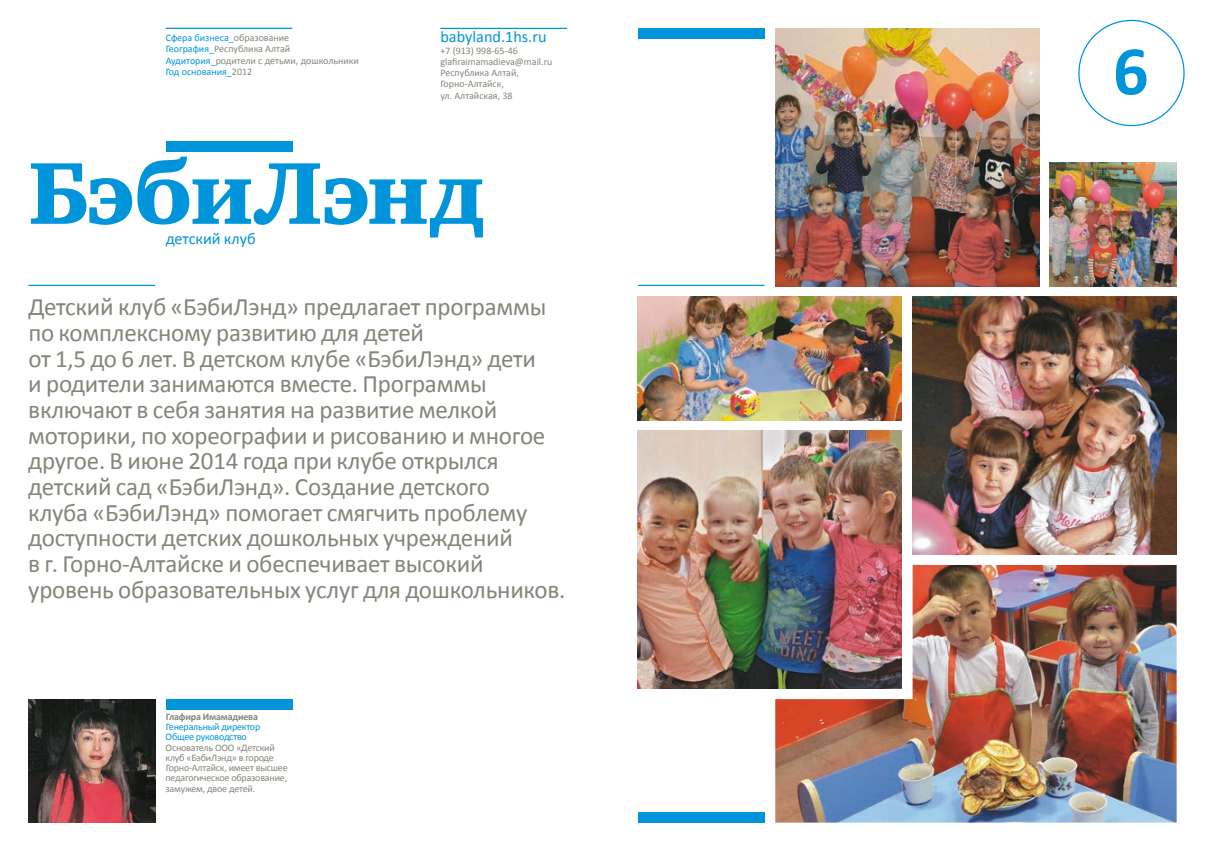
<style>
.page{position:relative;width:1205px;height:851px;background:#fff}
.page>*{position:absolute;margin:0;border:0;box-sizing:border-box;transform-origin:0 0}
.t1{font:900 90px "Charter C";letter-spacing:-.02em;color:#0094da}
.t2{font:700 70px "Calibri";color:#0094da}
.t3{font:25px/25.6px "Calibri";letter-spacing:-.01em;color:#82867a}
.t4{font:16.25px "Calibri";color:#0094da}
.t5{font:10px/11.2px "Calibri";color:#82867a}
.t6{font:10px/10.2px "Calibri";letter-spacing:-.02em;color:#82867a}
.t7{font:10px/10.2px "Calibri";letter-spacing:-.02em;color:#0094da}
.t8{font:700 10px "Calibri";letter-spacing:-.02em;color:#82867a}
.s1{color:#0094da}
</style>
<div class="page">
<div style="left:638px;top:811px;width:126px;height:11px;background:#0094da"></div>
<hr style="left:440px;top:28px;width:127px;height:1px;background:#0094da">
<hr style="left:166px;top:28px;width:126px;height:1px;background:#0094da">
<img style="left:28px;top:699px;width:127px;height:123px">
<div style="left:166px;top:141px;width:126px;height:11px;background:#0094da"></div>
<hr style="left:28px;top:285px;width:127px;height:1px;background:#0094da">
<hr style="left:638px;top:285px;width:126px;height:1px;background:#0094da">
<div style="left:166px;top:699px;width:126px;height:10px;background:#0094da"></div>
<img style="left:638px;top:296px;width:264px;height:124px">
<img style="left:775px;top:28px;width:264px;height:258px">
<img style="left:1050px;top:162px;width:126px;height:124px">
<img style="left:638px;top:431px;width:264px;height:257px">
<img style="left:775px;top:565px;width:401px;height:257px">
<img style="left:912px;top:296px;width:264px;height:258px">
<div style="left:638px;top:28px;width:126px;height:11px;background:#0094da"></div>
<p class="t5" style="left:166px;top:32px;width:195px"><span class="s1">Сфера бизнеса_</span>образование<br><span class="s1">География_</span>Республика Алтай<br><span class="s1">Аудитория_</span>родители с детьми, дошкольники<br><span class="s1">Год основания_</span>2012</p>
<p class="t4" style="left:440px;top:27px;width:108px">babyland.1hs.ru</p>
<p class="t5" style="left:440px;top:45px;width:114px">+7 (913) 998-65-46 glafiraimamadieva@mail.ru<br>Республика Алтай,<br>Горно-Алтайск,<br>ул. Алтайская, 38</p>
<h1 class="t1" style="left:28px;top:143px;width:458px">БэбиЛэнд</h1>
<p class="t4" style="left:166px;top:228px;width:92px">детский клуб</p>
<p class="t3" style="left:28px;top:294px;width:539px">Детский клуб «БэбиЛэнд» предлагает программы по комплексному развитию для детей<br>от 1,5 до 6 лет. В детском клубе «БэбиЛэнд» дети<br>и родители занимаются вместе. Программы включают в себя занятия на развитие мелкой моторики, по хореографии и рисованию и многое другое. В июне 2014 года при клубе открылся детский сад «БэбиЛэнд». Создание детского<br>клуба «БэбиЛэнд» помогает смягчить проблему доступности детских дошкольных учреждений<br>в г. Горно-Алтайске и обеспечивает высокий уровень образовательных услуг для дошкольников.</p>
<p class="t8" style="left:166px;top:709px;width:94px">Глафира Имамадиева</p>
<p class="t7" style="left:166px;top:721px;width:96px">Генеральный директор<br>Общее руководство</p>
<p class="t5" style="left:166px;top:741px;width:57px">Основатель ООО</p>
<p class="t6" style="left:166px;top:742px;width:124px;text-indent:71px">«Детский клуб «БэбиЛэнд» в городе<br>Горно-Алтайск, имеет высшее педагогическое образование, замужем, двое детей.</p>
<h2 class="t2" style="left:1113px;top:26px;width:37px">6</h2>
</div>
